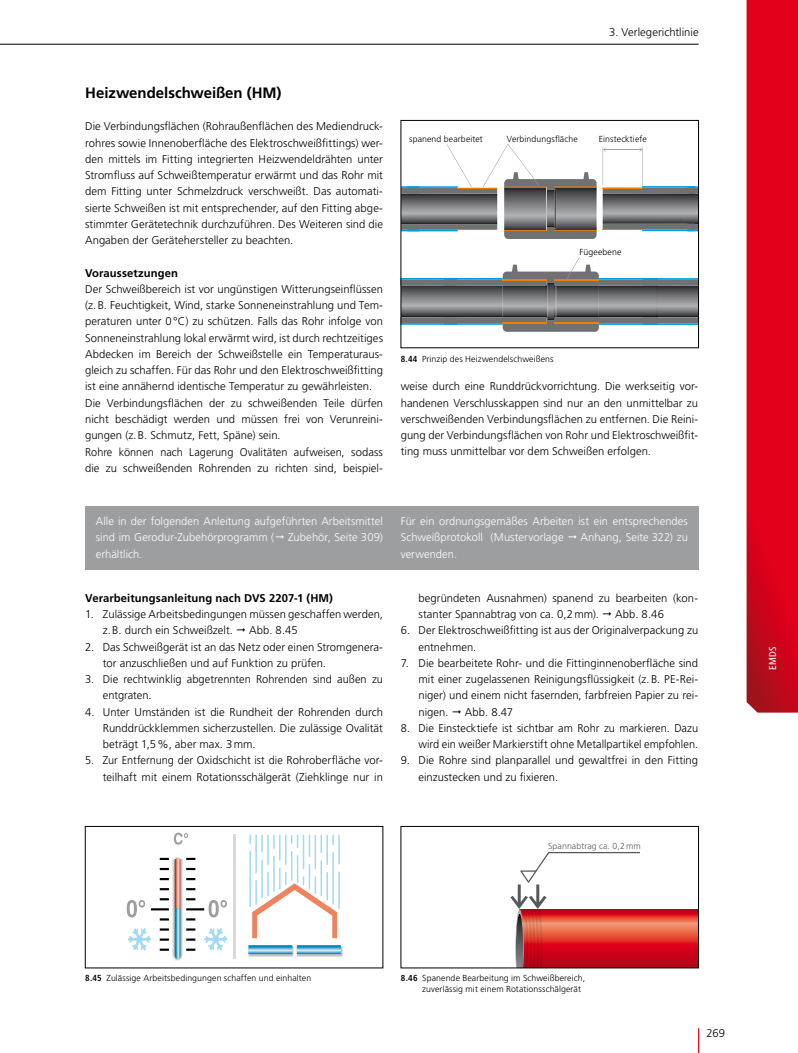
<style>
.page{position:relative;width:798px;height:1053px;background:#fff}
.page>*{position:absolute;margin:0;border:0;box-sizing:border-box;transform-origin:0 0}
.t1{font:700 15px "Frutiger LT Std";color:#000}
.t2{font:300 11.25px/16.2px "Frutiger LT Std";color:#000}
.t3{font:300 11.25px/16.2px "Frutiger LT Std";color:#fff;text-align:justify}
.t4{font:700 11.25px "Frutiger LT Std";letter-spacing:.01em;color:#000}
.t5{font:condensed 10px "Frutiger LT Std";color:#fff}
.t6{font:300 8.75px/11.2px "Frutiger LT Std";letter-spacing:.01em;color:#000}
.t7{font:300 8.75px "Frutiger LT Std";letter-spacing:.01em;color:#58585a}
.s1{font-weight:700;font-stretch:condensed}
</style>
<div class="page">
<hr style="left:697px;top:1028px;width:2px;height:24px;background:#e2001a">
<hr style="left:0;top:44px;width:698px;height:1px;background:#000">
<svg style="left:746px;top:0;width:51px;height:712px;background:#dd0a22"></svg>
<div style="left:85px;top:506px;width:613px;height:63px;background:#9c9e9f"></div>
<img style="left:248px;top:953px;width:46px;height:3px">
<img style="left:296px;top:946px;width:46px;height:10px">
<svg style="left:248px;top:945px;width:93px;height:8px"></svg>
<svg style="left:174px;top:832px;width:14px;height:12px"></svg>
<hr style="left:233px;top:834px;width:3px;height:124px;background:#d9dadb">
<svg style="left:249px;top:834px;width:90px;height:104px"></svg>
<svg style="left:127px;top:857px;width:100px;height:104px"></svg>
<div style="left:85px;top:826px;width:298px;height:142px;border:1px solid #000"></div>
<svg style="left:641px;top:909px;width:55px;height:57px;background:#d8302e"></svg>
<div style="left:400px;top:826px;width:298px;height:142px;border:1px solid #000"></div>
<svg style="left:510px;top:852px;width:131px;height:115px"></svg>
<svg style="left:402px;top:144px;width:294px;height:95px"></svg>
<svg style="left:402px;top:257px;width:294px;height:75px"></svg>
<hr style="left:554px;top:285px;width:103px;height:1px;background:#b1b3b4">
<hr style="left:554px;top:317px;width:103px;height:1px;background:#b1b3b4">
<hr style="left:554px;top:279px;width:44px;height:1px;background:#ee7f00">
<hr style="left:554px;top:322px;width:44px;height:1px;background:#ee7f00">
<div style="left:400px;top:120px;width:298px;height:228px;border:1px solid #000"></div>
<p class="t2" style="left:609px;top:24px;width:91px">3. Verlegerichtlinie</p>
<h1 class="t1" style="left:85px;top:84px;width:198px">Heizwendelschweißen (HM)</h1>
<p class="t2" style="left:85px;top:118px;width:299px;text-align:justify">Die Verbindungsflächen (Rohraußenflächen des Mediendruck&shy;rohres sowie Innenoberfläche des Elektroschweißfittings) wer&shy;den mittels im Fitting integrierten Heizwendeldrähten unter Stromfluss auf Schweißtemperatur erwärmt und das Rohr mit dem Fitting unter Schmelzdruck verschweißt. Das automati&shy;sierte Schweißen ist mit entsprechender, auf den Fitting abge&shy;stimmter Gerätetechnik durchzuführen. Des Weiteren sind die Angaben der Gerätehersteller zu beachten.</p>
<p class="t4" style="left:85px;top:266px;width:94px">Voraussetzungen</p>
<p class="t2" style="left:85px;top:281px;width:299px">Der Schweißbereich ist vor ungünstigen Witterungseinflüssen (z.B. Feuchtigkeit, Wind, starke Sonneneinstrahlung und Tem&shy;peraturen unter 0°C) zu schützen. Falls das Rohr infolge von Sonneneinstrahlung lokal erwärmt wird, ist durch rechtzeitiges Abdecken im Bereich der Schweißstelle ein Temperaturaus&shy;gleich zu schaffen. Für das Rohr und den Elektroschweißfitting ist eine annähernd identische Temperatur zu gewährleisten.<br>Die Verbindungsflächen der zu schweißenden Teile dürfen nicht beschädigt werden und müssen frei von Verunreini&shy;gungen (z.B. Schmutz, Fett, Späne) sein.<br>Rohre können nach Lagerung Ovalitäten aufweisen, sodass die zu schweißenden Rohrenden zu richten sind, beispiel-</p>
<p class="t6" style="left:409px;top:133px;width:75px">spanend bearbeitet</p>
<p class="t6" style="left:506px;top:133px;width:72px">Verbindungsfläche</p>
<p class="t6" style="left:598px;top:133px;width:49px">Einstecktiefe</p>
<p class="t6" style="left:579px;top:247px;width:43px">Fügeebene</p>
<p class="t6" style="left:400px;top:353px;width:154px"><span class="s1">8.44</span> Prinzip des Heizwendelschweißens</p>
<p class="t2" style="left:400px;top:378px;width:299px;text-align:justify">weise durch eine Runddrückvorrichtung. Die werkseitig vor&shy;handenen Verschlusskappen sind nur an den unmittelbar zu verschweißenden Verbindungsflächen zu entfernen. Die Reini&shy;gung der Verbindungsflächen von Rohr und Elektroschweißfit&shy;ting muss unmittelbar vor dem Schweißen erfolgen.</p>
<p class="t3" style="left:96px;top:513px;width:288px">Alle in der folgenden Anleitung aufgeführten Arbeitsmittel sind im Gerodur-Zubehörprogramm ( Zubehör, Seite 309) erhältlich.</p>
<p class="t3" style="left:400px;top:513px;width:288px">Für ein ordnungsgemäßes Arbeiten ist ein entsprechendes Schweißprotokoll (Mustervorlage -Anhang, Seite 322) zu verwenden.</p>
<p class="t4" style="left:85px;top:591px;width:249px">Verarbeitungsanleitung nach DVS 2207-1 (HM)</p>
<p class="t2" style="left:103px;top:606px;width:281px;text-indent:-18px">1. Zulässige Arbeitsbedingungen müssen geschaffen werden, z.B. durch ein Schweißzelt.</p>
<p class="t2" style="left:249px;top:622px;width:50px">Abb. 8.45</p>
<p class="t2" style="left:103px;top:638px;width:281px;text-indent:-18px">2. Das Schweißgerät ist an das Netz oder einen Stromgenera&shy;tor anzuschließen und auf Funktion zu prüfen.</p>
<p class="t2" style="left:103px;top:671px;width:281px;text-indent:-18px">3. Die rechtwinklig abgetrennten Rohrenden sind außen zu entgraten.</p>
<p class="t2" style="left:103px;top:703px;width:281px;text-align:justify;text-indent:-18px">4. Unter Umständen ist die Rundheit der Rohrenden durch Runddrückklemmen sicherzustellen. Die zulässige Ovalität beträgt 1,5%, aber max. 3mm.</p>
<p class="t2" style="left:85px;top:752px;width:299px;text-align:right">5. Zur Entfernung der Oxidschicht ist die Rohroberfläche vor&shy;teilhaft mit einem Rotationsschälgerät (Ziehklinge nur in</p>
<p class="t2" style="left:418px;top:590px;width:281px">begründeten Ausnahmen) spanend zu bearbeiten (kon&shy;stanter Spannabtrag von ca. 0,2mm).</p>
<p class="t2" style="left:615px;top:606px;width:50px">Abb. 8.46</p>
<p class="t2" style="left:418px;top:622px;width:281px;text-indent:-18px">6. Der Elektroschweißfitting ist aus der Originalverpackung zu entnehmen.</p>
<p class="t2" style="left:418px;top:655px;width:281px;text-align:justify;text-indent:-18px">7. Die bearbeitete Rohr- und die Fittinginnenoberfläche sind mit einer zugelassenen Reinigungsflüssigkeit (z.B. PE-Rei&shy;niger) und einem nicht fasernden, farbfreien Papier zu rei&shy;nigen.</p>
<p class="t2" style="left:464px;top:703px;width:50px">Abb. 8.47</p>
<p class="t2" style="left:400px;top:720px;width:299px;text-align:right">8. Die Einstecktiefe ist sichtbar am Rohr zu markieren. Dazu wird ein weißer Markierstift ohne Metallpartikel empfohlen.</p>
<p class="t2" style="left:418px;top:752px;width:281px;text-indent:-18px">9. Die Rohre sind planparallel und gewaltfrei in den Fitting einzustecken und zu fixieren.</p>
<p class="t7" style="left:548px;top:841px;width:94px">Spannabtrag ca. 0,2mm</p>
<p class="t5" style="left:766px;top:669px;width:25px;rotate:-90deg">EMDS</p>
<p class="t6" style="left:85px;top:971px;width:227px"><span class="s1">8.45</span> Zulässige Arbeitsbedingungen schaffen und einhalten</p>
<p class="t6" style="left:422px;top:972px;width:164px;text-indent:-21px"><span class="s1">8.46</span> Spanende Bearbeitung im Schweißbereich, zuverlässig mit einem Rotationsschälgerät</p>
<p class="t2" style="left:706px;top:1024px;width:20px">269</p>
</div>
